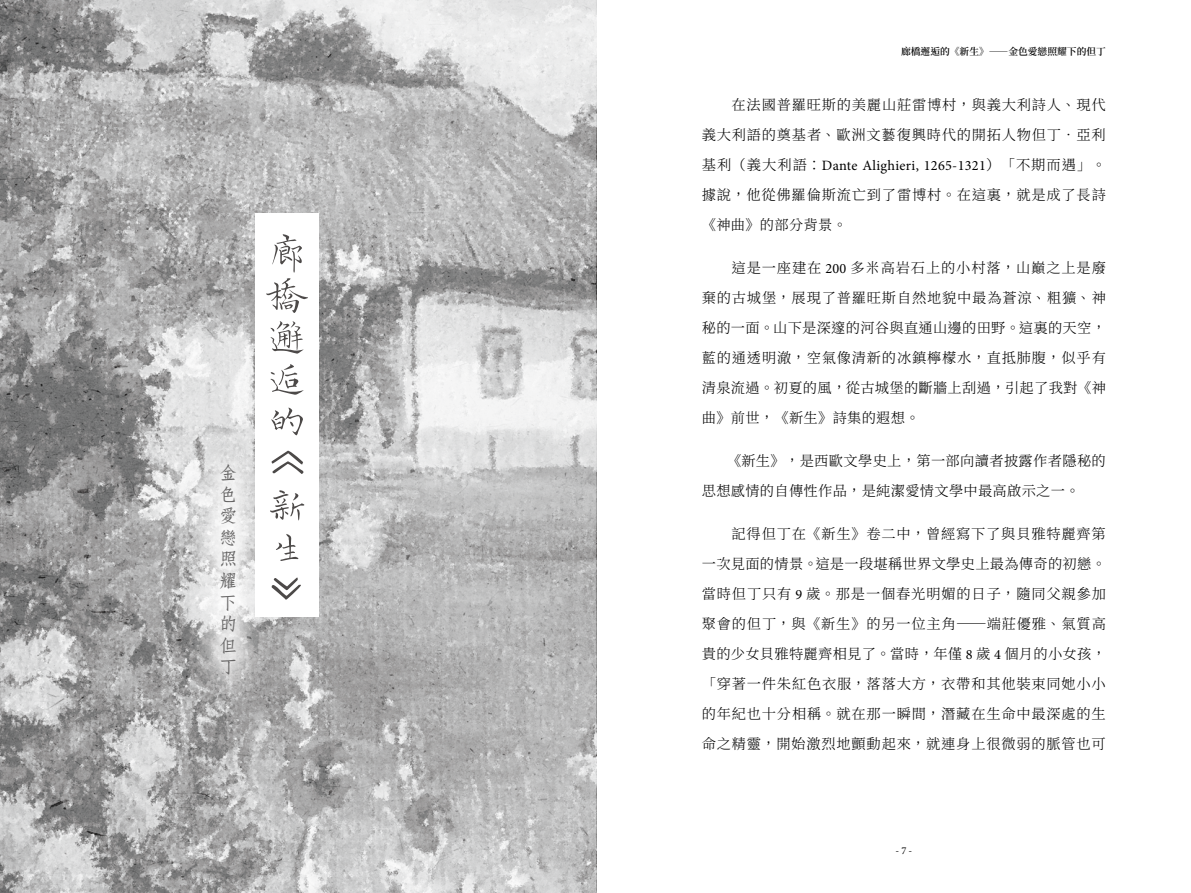
<style>
.page{position:relative;width:1191px;height:893px;background:#fff}
.page>*{position:absolute;margin:0;border:0;box-sizing:border-box;transform-origin:0 0}
.t1{font:52.5px/42px "Hanyi Senty Floral Calligraphy";color:#4c4948}
.t2{font:18px/21.6px "DF Fang Song W6 HKP BF";color:#656464;text-align:justify}
.t3{font:300 14.25px/30px "Noto Serif CJ Ktc";letter-spacing:.055em;color:#000;text-align:justify}
.t4{font:300 14.25px/30px "Noto Serif CJ Ktc";letter-spacing:.02em;color:#000}
.t5{font:14.25px "Minion Pro";letter-spacing:.02em;color:#000}
.t6{font:10.5px "Minion Pro";color:#000}
.t7{font:600 9.75px "Noto Serif CJ Ktc";color:#000}
.s1{font-family:"Noto Serif CJ Ktc";font-weight:300}
.s2{font-family:"Minion Pro";font-weight:400}
</style>
<div class="page">
<img style="left:0;top:0;width:596px;height:893px">
<div style="left:255px;top:213px;width:64px;height:404px;background:#fff"></div>
<svg style="left:185px;top:429px;width:87px;height:280px"></svg>
<p class="t2" style="left:219px;top:463px;width:18px">金色愛戀照耀下的但丁</p>
<h1 class="t1" style="left:268px;top:235px;width:43px">廊橋邂逅的《新生》</h1>
<p class="t7" style="left:901px;top:46px;width:206px">廊橋邂逅的《新生》——金色愛戀照耀下的但丁</p>
<p class="t3" style="left:702px;top:90px;width:405px;text-align:right">在法國普羅旺斯的美麗山莊雷博村，與義大利詩人、現代<br>義大利語的奠基者、歐洲文藝復興時代的開拓人物但丁．亞利</p>
<p class="t5" style="left:702px;top:156px;width:405px"><span class="s1">基利（義大利語：</span>Dante Alighieri, 1265-1321<span class="s1">）「不期而遇」。</span></p>
<p class="t3" style="left:702px;top:180px;width:405px">據說，他從佛羅倫斯流亡到了雷博村。在這裏，就是成了長詩《神曲》的部分背景。</p>
<p class="t3" style="left:702px;top:253px;width:405px;text-indent:30px">這是一座建在 <span class="s2">200</span> 多米高岩石上的小村落，山巔之上是廢棄的古城堡，展現了普羅旺斯自然地貌中最為蒼涼、粗獷、神秘的一面。山下是深邃的河谷與直通山邊的田野。這裏的天空，藍的通透明澈，空氣像清新的冰鎮檸檬水，直抵肺腹，似乎有清泉流過。初夏的風，從古城堡的斷牆上刮過，引起了我對《神曲》前世，《新生》詩集的遐想。</p>
<p class="t4" style="left:702px;top:446px;width:405px;text-indent:25px">《新生》，是西歐文學史上，第一部向讀者披露作者隱秘的思想感情的自傳性作品，是純潔愛情文學中最高啟示之一。</p>
<p class="t3" style="left:702px;top:519px;width:406px;text-indent:30px">記得但丁在《新生》卷二中，曾經寫下了與貝雅特麗齊第一次見面的情景。這是一段堪稱世界文學史上最為傳奇的初戀。當時但丁只有 <span class="s2">9</span> 歲。那是一個春光明媚的日子，隨同父親參加聚會的但丁，與《新生》的另一位主角―端莊優雅、氣質高貴的少女貝雅特麗齊相見了。當時，年僅 <span class="s2">8</span> 歲 <span class="s2">4</span> 個月的小女孩，「穿著一件朱紅色衣服，落落大方，衣帶和其他裝束同她小小的年紀也十分相稱。就在那一瞬間，潛藏在生命中最深處的生命之精靈，開始激烈地顫動起來，就連身上很微弱的脈管也可</p>
<p class="t6" style="left:895px;top:843px;width:18px">- 7 -</p>
</div>
